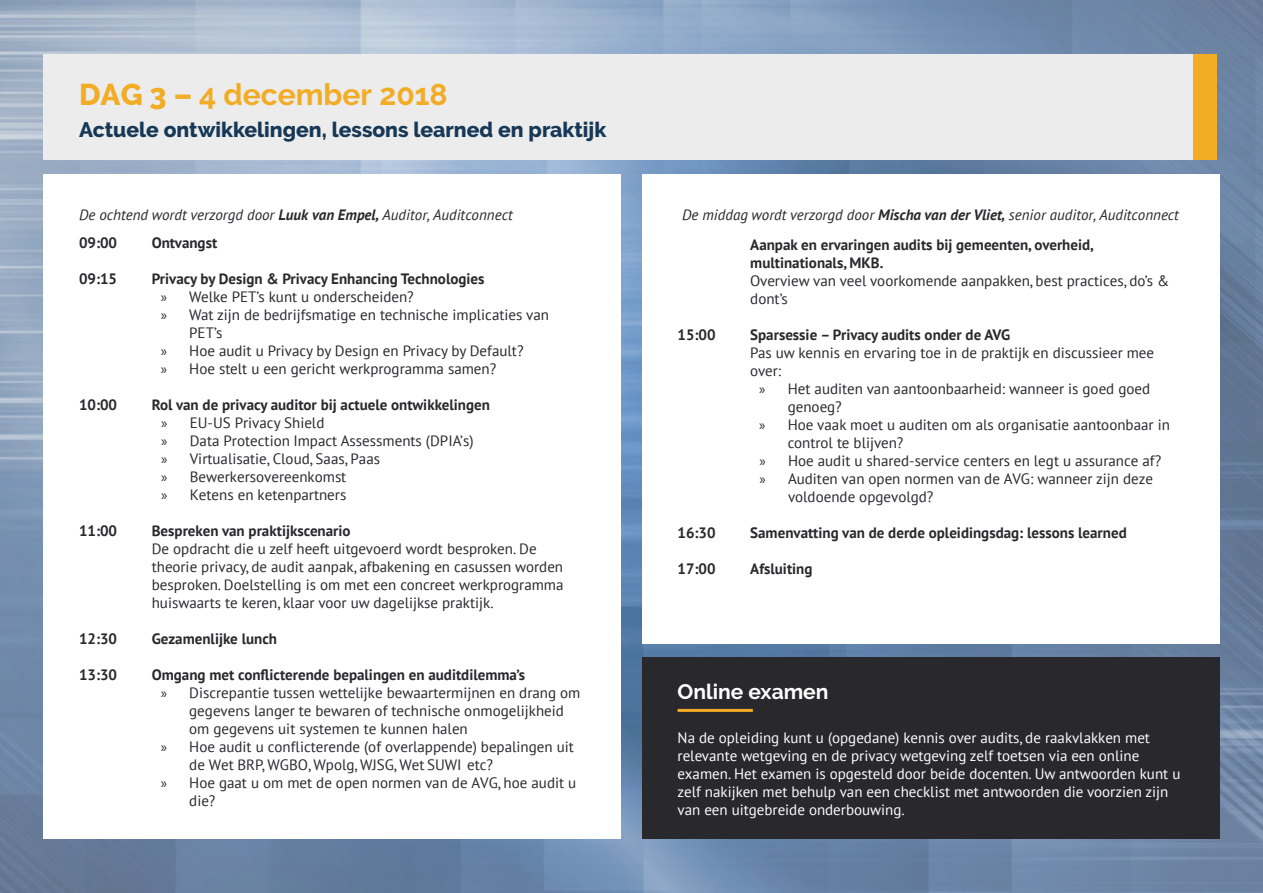
<style>
.page{position:relative;width:1263px;height:893px;background:#fff}
.page>*{position:absolute;margin:0;border:0;box-sizing:border-box;transform-origin:0 0}
.t1{font:700 30px "Raleway";color:#f2ac26}
.t2{font:800 21px "Raleway";color:#163856}
.t3{font:700 21px "Raleway";color:#fff}
.t4{font:15px/18px "PT Sans";color:#28282d}
.t5{font:700 15px/18px "PT Sans";color:#28282d}
.t6{font:15px/18px "PT Sans";color:#fff}
.t7{font:italic 15px "PT Sans";color:#28282d}
.s1{font-weight:800}
.s2{font-style:inherit}
.s3{font-weight:700}
.s4{font-family:"Myriad Pro"}
</style>
<div class="page">
<img style="left:0;top:0;width:1263px;height:893px">
<div style="left:642px;top:174px;width:577px;height:470px;background:#fff"></div>
<div style="left:642px;top:657px;width:577px;height:182px;background:#28282d"></div>
<div style="left:44px;top:174px;width:577px;height:665px;background:#fff"></div>
<div style="left:44px;top:54px;width:1149px;height:105px;background:#ececec"></div>
<div style="left:1193px;top:54px;width:24px;height:105px;background:#f2ac26"></div>
<hr style="left:678px;top:709px;width:75px;height:3px;background:#f2ac26">
<p class="t1" style="left:79px;top:77px;width:370px"><span class="s1">DAG 3 –</span> <span class="s2">4</span> december <span class="s2">2018</span></p>
<p class="t2" style="left:79px;top:118px;width:529px">Actuele ontwikkelingen, lessons learned en praktijk</p>
<p class="t7" style="left:79px;top:205px;width:435px">De ochtend wordt verzorgd door <span class="s3">Luuk van Empel,</span> Auditor, Auditconnect</p>
<p class="t5" style="left:79px;top:234px;width:40px">09:00</p>
<p class="t5" style="left:79px;top:270px;width:40px">09:15</p>
<p class="t5" style="left:79px;top:396px;width:40px">10:00</p>
<p class="t5" style="left:79px;top:522px;width:40px">11:00</p>
<p class="t5" style="left:79px;top:630px;width:40px">12:30</p>
<p class="t5" style="left:79px;top:666px;width:40px">13:30</p>
<p class="t5" style="left:152px;top:234px;width:67px">Ontvangst</p>
<p class="t5" style="left:152px;top:270px;width:334px">Privacy by Design &amp; Privacy Enhancing Technologies</p>
<p class="t4" style="left:161px;top:288px;width:255px"><span class="s4">»</span> Welke PET’s kunt u onderscheiden?</p>
<p class="t4" style="left:189px;top:306px;width:361px;text-indent:-28px"><span class="s4">»</span> Wat zijn de bedrijfsmatige en technische implicaties van<br>PET’s</p>
<p class="t4" style="left:161px;top:342px;width:364px"><span class="s4">»</span> Hoe audit u Privacy by Design en Privacy by Default?</p>
<p class="t4" style="left:161px;top:360px;width:337px"><span class="s4">»</span> Hoe stelt u een gericht werkprogramma samen?</p>
<p class="t5" style="left:152px;top:396px;width:340px">Rol van de privacy auditor bij actuele ontwikkelingen</p>
<p class="t4" style="left:161px;top:414px;width:314px"><span class="s4">»</span> EU-US Privacy Shield<br><span class="s4">»</span> <span class="s2">Data Protection</span> Impact Assessments (<span class="s2">D</span>PIA’s) <span class="s4">»</span> Virtualisatie, Cloud, Saas, Paas<br><span class="s4">»</span> Bewerkersovereenkomst<br><span class="s4">»</span> Ketens en ketenpartners</p>
<p class="t5" style="left:152px;top:522px;width:200px">Bespreken van praktijkscenario</p>
<p class="t4" style="left:152px;top:540px;width:413px">De opdracht die u zelf heeft uitgevoerd wordt besproken. De theorie privacy, de audit aanpak, afbakening en casussen worden besproken. Doelstelling is om met een concreet werkprogramma huiswaarts te keren, klaar voor uw dagelijkse praktijk.</p>
<p class="t5" style="left:152px;top:630px;width:127px">Gezamenlijke lunch</p>
<p class="t5" style="left:152px;top:666px;width:375px">Omgang met conflicterende bepalingen en auditdilemma’s</p>
<p class="t4" style="left:161px;top:684px;width:421px"><span class="s4">»</span> Discrepantie tussen wettelijke bewaartermijnen en drang om</p>
<p class="t4" style="left:189px;top:702px;width:376px">gegevens langer te bewaren of technische onmogelijkheid</p>
<p class="t4" style="left:189px;top:720px;width:280px">om gegevens uit systemen te kunnen halen</p>
<p class="t4" style="left:161px;top:738px;width:415px"><span class="s4">»</span> Hoe audit u conflicterende (of overlappende) bepalingen uit</p>
<p class="t4" style="left:189px;top:756px;width:305px">de Wet BRP, WGBO, Wpolg, WJSG, Wet SUWI etc?</p>
<p class="t4" style="left:161px;top:774px;width:417px"><span class="s4">»</span> Hoe gaat u om met de open normen van de AVG, hoe audit u</p>
<p class="t4" style="left:189px;top:792px;width:28px">die?</p>
<p class="t7" style="left:682px;top:205px;width:498px">De middag wordt verzorgd door <span class="s3">Mischa van der Vliet,</span> senior auditor, Auditconnect</p>
<p class="t5" style="left:677px;top:325px;width:40px">15:00</p>
<p class="t5" style="left:677px;top:523px;width:40px">16:30</p>
<p class="t5" style="left:677px;top:559px;width:40px">17:00</p>
<p class="t5" style="left:750px;top:235px;width:345px">Aanpak en ervaringen audits bij gemeenten, overheid, multinationals, MKB.</p>
<p class="t4" style="left:750px;top:271px;width:420px">Overview van veel voorkomende aanpakken, best practices, do’s &amp; dont’s</p>
<p class="t5" style="left:750px;top:325px;width:261px">Sparsessie – Privacy audits onder de AVG</p>
<p class="t4" style="left:750px;top:343px;width:405px">Pas uw kennis en ervaring toe in de praktijk en discussieer mee over:</p>
<p class="t4" style="left:788px;top:379px;width:364px;text-indent:-28px"><span class="s4">»</span> Het auditen van aantoonbaarheid: wanneer is goed goed genoeg?</p>
<p class="t4" style="left:788px;top:415px;width:384px;text-indent:-28px"><span class="s4">»</span> Hoe vaak moet u auditen om als organisatie aantoonbaar in control te blijven?</p>
<p class="t4" style="left:759px;top:452px;width:403px"><span class="s4">»</span> Hoe audit u shared-service centers en legt u assurance af?</p>
<p class="t4" style="left:759px;top:470px;width:395px"><span class="s4">»</span> Auditen van open normen van de AVG: wanneer zijn deze</p>
<p class="t4" style="left:788px;top:488px;width:147px">voldoende opgevolgd?</p>
<p class="t5" style="left:750px;top:523px;width:378px">Samenvatting van de derde opleidingsdag: lessons learned</p>
<p class="t5" style="left:750px;top:559px;width:64px">Afsluiting</p>
<p class="t3" style="left:678px;top:679px;width:152px">Online examen</p>
<p class="t6" style="left:678px;top:728px;width:504px">Na de opleiding kunt u (opgedane) kennis over audits, de raakvlakken met relevante wetgeving en de privacy wetgeving zelf toetsen via een online examen. Het examen is opgesteld door beide docenten. Uw antwoorden kunt u zelf nakijken met behulp van een checklist met antwoorden die voorzien zijn van een uitgebreide onderbouwing.</p>
</div>
